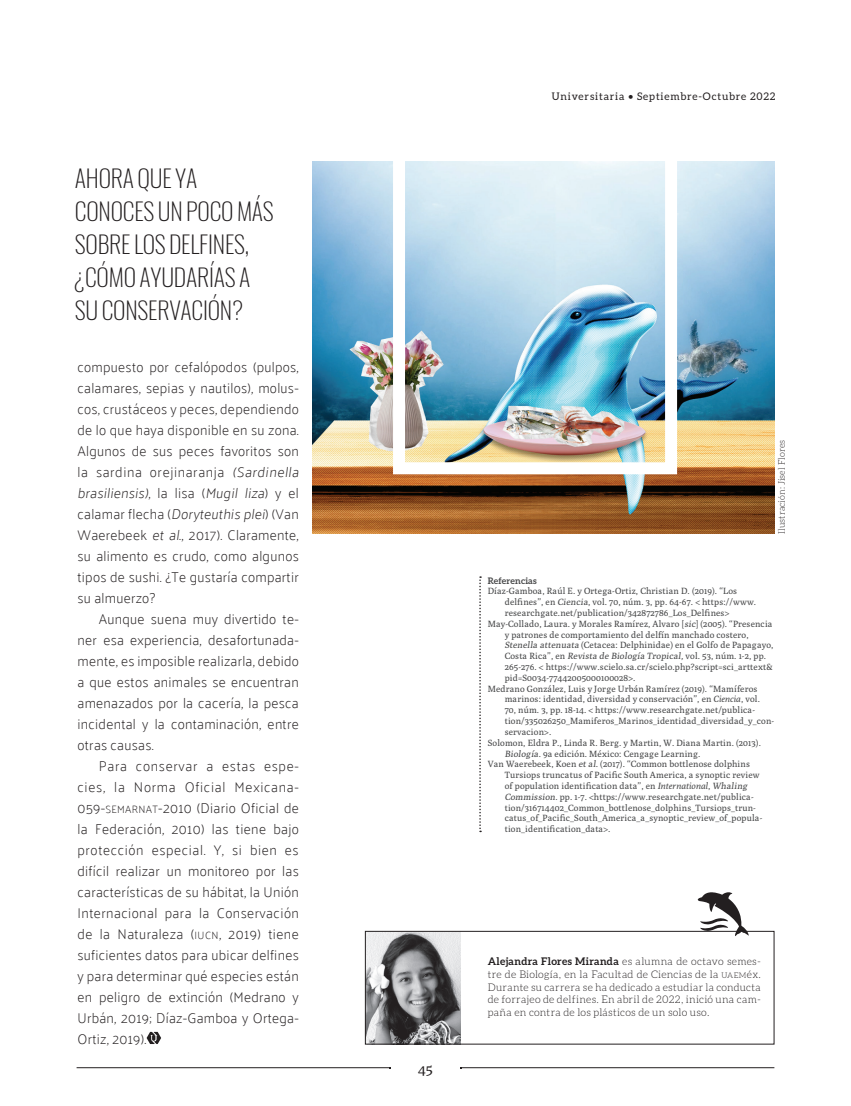
<style>
.page{position:relative;width:851px;height:1106px;background:#fff}
.page>*{position:absolute;margin:0;border:0;box-sizing:border-box;transform-origin:0 0}
.t1{font:200 24px/33px "Oswald";letter-spacing:-.01em;color:#231f20}
.t2{font:100 14.25px/21px "Palanquin";letter-spacing:.02em;color:#231f20;text-align:justify}
.t3{font:14.1px "Poly";color:#231f20}
.t4{font:300 10.5px/12.6px "Aleo";letter-spacing:.03em;color:#231f20;text-align:justify}
.t5{font:10.5px "Aleo";letter-spacing:.08em;color:#231f20}
.t6{font:9px "Poly";letter-spacing:.015em;color:#464748}
.t7{font:300 9px "Aleo";letter-spacing:.01em;color:#231f20}
.t8{font:700 9px "Aleo";letter-spacing:.015em;color:#464748}
.s1{font-size:10.65px}
.s2{font-style:italic}
.s3{font-weight:700}
.s4{font-size:7.8px}
</style>
<div class="page">
<hr style="left:461px;top:1067px;width:313px;height:1px;background:#231f20">
<hr style="left:77px;top:1067px;width:312px;height:1px;background:#231f20">
<img style="left:367px;top:933px;width:93px;height:109px">
<svg style="left:147px;top:1031px;width:14px;height:13px"></svg>
<svg style="left:479px;top:576px;width:2px;height:256px"></svg>
<div style="left:365px;top:931px;width:409px;height:113px;border:1px solid #231f20"></div>
<img style="left:313px;top:162px;width:461px;height:372px">
<svg style="left:697px;top:892px;width:51px;height:44px"></svg>
<h1 class="t1" style="left:75px;top:161px;width:200px">AHORA QUE YA<br>CONOCES UN POCO MÁS<br>SOBRE LOS DELFINES, ¿CÓMO AYUDARÍAS A<br>SU CONSERVACIÓN?</h1>
<p class="t2" style="left:77px;top:356px;width:226px;text-align:left">compuesto por cefalópodos (pulpos, calamares, sepias y nautilos), molus&shy;cos, crustáceos y peces, dependiendo de lo que haya disponible en su zona.<br>Algunos de sus peces favoritos son la sardina orejinaranja (Sardinella brasiliensis), l a l i s a ( Mugil liza) y e l calamar flecha (Doryteuthis plei) (Van Waerebeek et al., 2017). Claramente, su alimento es crudo, como algunos tipos de sushi. ¿Te gustaría compartir su almuerzo?</p>
<h2 class="t2" style="left:77px;top:608px;width:223px;text-indent:21px">Aunque suena muy divertido te&shy;ner esa experiencia, desafortunada&shy;mente, es imposible realizarla, debido a que estos animales se encuentran amenazados por la cacería, la pesca incidental y la contaminación, entre otras causas.</h2>
<p class="t2" style="left:77px;top:755px;width:223px;text-indent:21px">Para conservar a estas espe&shy;cies, la Norma Oficial Mexicana-059-<span class="s1">SEMARNAT</span>-2010 (Diario Oficial de la Federación, 2010) las tiene bajo protección especial. Y, si bien es difícil realizar un monitoreo por las características de su hábitat, la Unión Internacional para la Conservación de la Naturaleza (<span class="s1">IUCN</span>, 2019) tiene suficientes datos para ubicar delfines y para determinar qué especies están en peligro de extinción (Medrano y Urbán, 2019; Díaz-Gamboa y Ortega-Ortiz, 2019).</p>
<p class="t5" style="left:551px;top:90px;width:225px">Universitaria • Septiembre-Octubre 2022</p>
<h3 class="t3" style="left:418px;top:1060px;width:16px">45</h3>
<p class="t7" style="left:776px;top:534px;width:95px;rotate:-90deg">Ilustración: Jisel Flores</p>
<p class="t8" style="left:487px;top:575px;width:51px">Referencias</p>
<p class="t6" style="left:487px;top:586px;width:251px">Díaz-Gamboa, Raúl E. y Ortega-Ortiz, Christian D. (2019). “Los</p>
<p class="t6" style="left:504px;top:597px;width:253px">delfines”, en Ciencia, vol. 70, núm. 3, pp. 64-67. &lt; https://www.</p>
<p class="t6" style="left:504px;top:608px;width:226px">researchgate.net/publication/342872786_Los_Delfines&gt;</p>
<p class="t6" style="left:487px;top:618px;width:286px">May-Collado, Laura. y Morales Ramírez, Alvaro [sic] (2005). “Presencia</p>
<p class="t6" style="left:504px;top:629px;width:245px">y patrones de comportamiento del delfín manchado costero,</p>
<p class="t6" style="left:504px;top:640px;width:270px">Stenella attenuata (Cetacea: Delphinidae) en el Golfo de Papagayo,</p>
<p class="t6" style="left:504px;top:651px;width:263px">Costa Rica”, en Revista de Biología Tropical, vol. 53, núm. 1-2, pp.</p>
<p class="t6" style="left:504px;top:662px;width:269px">265-276. &lt; https://www.scielo.sa.cr/scielo.php?script=sci_arttext&amp;</p>
<p class="t6" style="left:504px;top:672px;width:132px">pid=S0034-77442005000100028&gt;.</p>
<p class="t6" style="left:487px;top:683px;width:271px">Medrano González, Luis y Jorge Urbán Ramírez (2019). “Mamíferos</p>
<p class="t6" style="left:504px;top:694px;width:257px">marinos: identidad, diversidad y conservación”, en <span class="s2">Ciencia</span>, vol.</p>
<p class="t6" style="left:504px;top:705px;width:252px">70, núm. 3, pp. 18-14. &lt; https://www.researchgate.net/publica-</p>
<p class="t6" style="left:504px;top:716px;width:271px">tion/335026250_Mamiferos_Marinos_identidad_diversidad_y_con-</p>
<p class="t6" style="left:504px;top:726px;width:48px">servacion&gt;.</p>
<p class="t6" style="left:487px;top:737px;width:275px">Solomon, Eldra P., Linda R. Berg. y Martin, W. Diana Martin. (2013).</p>
<p class="t6" style="left:504px;top:748px;width:197px">Biología. 9a edición. México: Cengage Learning.</p>
<p class="t6" style="left:487px;top:759px;width:264px">Van Waerebeek, Koen et al. (2017). “Common bottlenose dolphins</p>
<p class="t6" style="left:504px;top:770px;width:256px">Tursiops truncatus of Pacific South America, a synoptic review</p>
<p class="t6" style="left:504px;top:780px;width:246px">of population identification data”, en <span class="s2">International</span>, Whaling</p>
<p class="t6" style="left:504px;top:791px;width:250px">Commission. pp. 1-7. &lt;https://www.researchgate.net/publica-</p>
<p class="t6" style="left:504px;top:802px;width:253px">tion/316714402_Common_bottlenose_dolphins_Tursiops_trun-</p>
<p class="t6" style="left:504px;top:813px;width:259px">catus_of_Pacific_South_America_a_synoptic_review_of_popula-</p>
<p class="t6" style="left:504px;top:824px;width:107px">tion_identification_data&gt;.</p>
<p class="t4" style="left:487px;top:955px;width:274px"><span class="s3">Alejandra Flores Miranda</span> es alumna de octavo semes&shy;tre de Biología, en la Facultad de Ciencias de la <span class="s4">UAEM</span>éx.<br>Durante su carrera se ha dedicado a estudiar la conducta de forrajeo de delfines. En abril de 2022, inició una cam&shy;paña en contra de los plásticos de un solo uso.</p>
</div>
